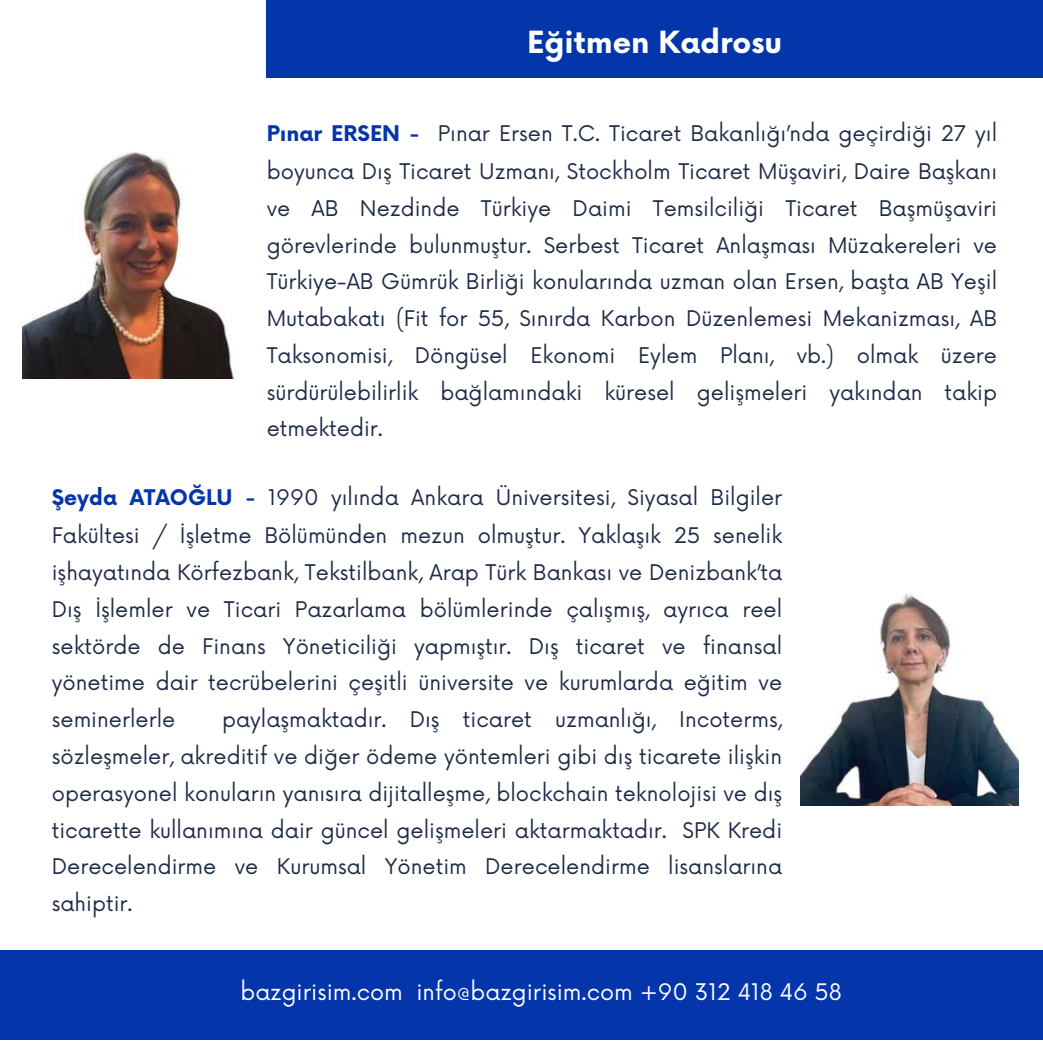
<style>
.page{position:relative;width:1043px;height:1043px;background:#fff}
.page>*{position:absolute;margin:0;border:0;box-sizing:border-box;transform-origin:0 0}
.t1{font:700 29.75px "Now";color:#fdfefe}
.t2{font:22.22px "Now";color:#fff}
.t3{font:21px/36.9px "Now";color:#1e2b48;text-align:justify}
.s1{font-weight:700;color:#0435aa}
</style>
<div class="page">
<div style="left:266px;top:0;width:776px;height:77px;background:#0435aa"></div>
<div style="left:0;top:949px;width:1042px;height:89px;background:#0435aa"></div>
<img style="left:23px;top:152px;width:211px;height:226px">
<img style="left:800px;top:593px;width:217px;height:211px">
<h1 class="t1" style="left:527px;top:26px;width:256px">Eğitmen Kadrosu</h1>
<p class="t3" style="left:266px;top:116px;width:731px"><span class="s1">Pınar ERSEN -</span> Pınar Ersen T.C. Ticaret Bakanlığı’nda geçirdiği 27 yıl boyunca Dış Ticaret Uzmanı, Stockholm Ticaret Müşaviri, Daire Başkanı ve AB Nezdinde Türkiye Daimi Temsilciliği Ticaret Başmüşaviri görevlerinde bulunmuştur. Serbest Ticaret Anlaşması Müzakereleri ve Türkiye-AB Gümrük Birliği konularında uzman olan Ersen, başta AB Yeşil Mutabakatı (Fit for 55, Sınırda Karbon Düzenlemesi Mekanizması, AB Taksonomisi, Döngüsel Ekonomi Eylem Planı, vb.) olmak üzere sürdürülebilirlik bağlamındaki küresel gelişmeleri yakından takip etmektedir.</p>
<p class="t3" style="left:52px;top:480px;width:731px"><span class="s1">Şeyda ATAOĞLU -</span> 1990 yılında Ankara Üniversitesi, Siyasal Bilgiler Fakültesi / İşletme Bölümünden mezun olmuştur. Yaklaşık 25 senelik işhayatında Körfezbank, Tekstilbank, Arap Türk Bankası ve Denizbank’ta Dış İşlemler ve Ticari Pazarlama bölümlerinde çalışmış, ayrıca reel sektörde de Finans Yöneticiliği yapmıştır. Dış ticaret ve finansal yönetime dair tecrübelerini çeşitli üniversite ve kurumlarda eğitim ve seminerlerle</p>
<p class="t3" style="left:52px;top:702px;width:731px;text-indent:170px">paylaşmaktadır. Dış ticaret uzmanlığı, Incoterms, sözleşmeler, akreditif ve diğer ödeme yöntemleri gibi dış ticarete ilişkin operasyonel konuların yanısıra dijitalleşme, blockchain teknolojisi ve dış ticarette kullanımına dair güncel gelişmeleri aktarmaktadır. SPK Kredi Derecelendirme ve Kurumsal Yönetim Derecelendirme lisanslarına sahiptir.</p>
<p class="t2" style="left:240px;top:979px;width:602px">bazgirisim.com info@bazgirisim.com +90 312 418 46 58</p>
</div>
